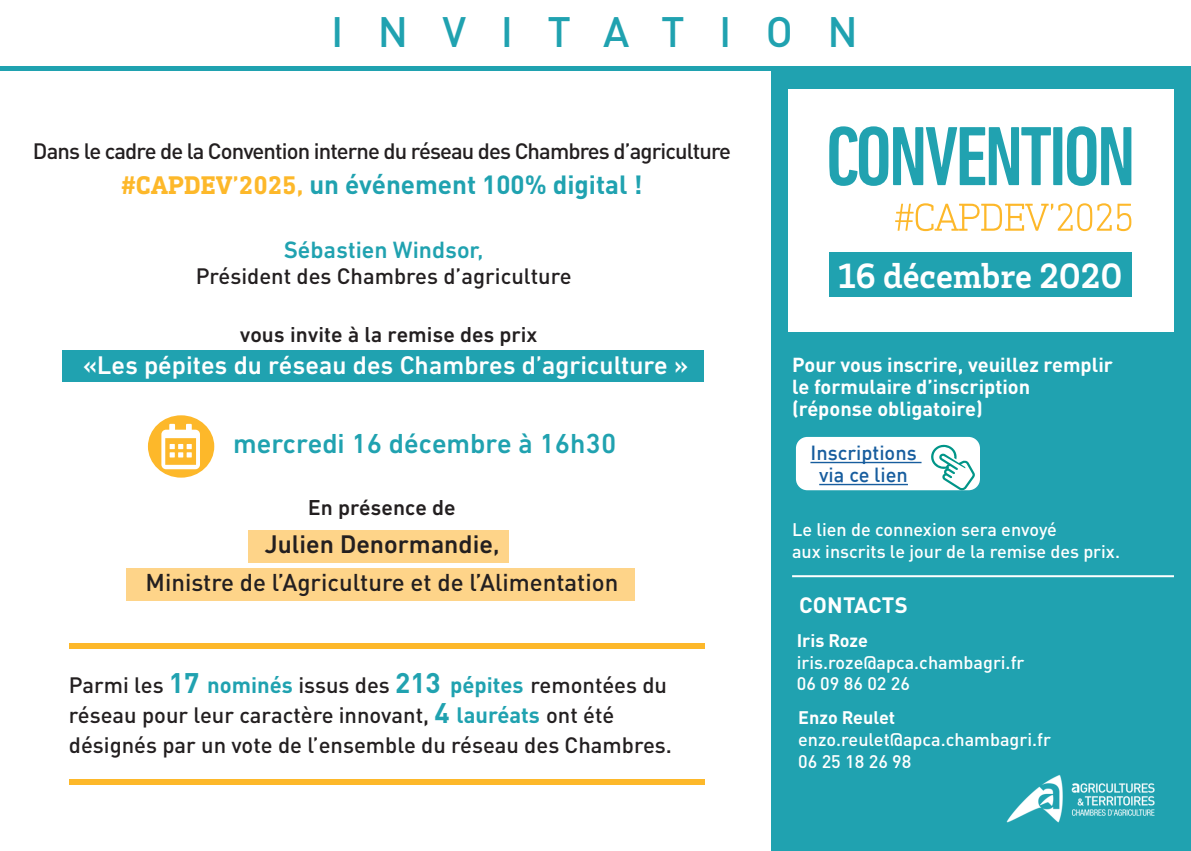
<style>
.page{position:relative;width:1191px;height:851px;background:#fff}
.page>*{position:absolute;margin:0;border:0;box-sizing:border-box;transform-origin:0 0}
.t1{font:500 42px "DIN Pro";letter-spacing:.82em;color:#20a2b0}
.t2{font:700 36px "Brix Slab";color:#fff}
.t3{font:500 28px "DIN Next LT Pro";color:#20a2b0}
.t4{font:500 26px "DIN Next LT Pro";color:#fff}
.t5{font:700 26px "DIN Pro";color:#20a2b0}
.t6{font:500 26px "DIN Next LT Pro";color:#231f20}
.t7{font:500 24px "DIN Pro";color:#231f20}
.t8{font:500 24px "DIN Next LT Pro";color:#20a2b0}
.t9{font:500 22px/30px "DIN Pro";color:#231f20}
.t10{font:500 22px "DIN Pro";letter-spacing:-.04em;color:#231f20}
.t11{font:500 22px "DIN Next LT Pro";color:#231f20}
.t12{font:700 22px "DIN Pro";color:#fff}
.t13{font:700 20px/22px "DIN Pro";color:#fff}
.t14{font:500 20px/22px "DIN";color:#175d9e;text-align:center}
.t15{font:500 18px/21.6px "DIN Pro";color:#fff}
.t16{font:700 18px "DIN Pro";color:#fff}
.s1{font-family:"DIN Next Slab Pro";color:#fdb82a}
.s2{font-weight:700;font-size:28px;color:#20a2b0}
.s3{font-weight:700;color:#20a2b0}
</style>
<div class="page">
<div style="left:249px;top:530px;width:260px;height:33px;background:#fed489"></div>
<div style="left:127px;top:568px;width:508px;height:33px;background:#fed489"></div>
<div style="left:69px;top:642px;width:635px;height:6px;background:#fdb82a"></div>
<div style="left:69px;top:778px;width:635px;height:6px;background:#fdb82a"></div>
<div style="left:0;top:66px;width:1191px;height:5px;background:#20a2b0"></div>
<div style="left:771px;top:71px;width:420px;height:779px;background:#20a2b0"></div>
<img style="left:1006px;top:775px;width:149px;height:48px">
<div style="left:796px;top:437px;width:184px;height:53px;background:#fff;border-radius:11px"></div>
<hr style="left:810px;top:461px;width:111px;height:2px;background:#175d9e">
<hr style="left:819px;top:483px;width:89px;height:2px;background:#175d9e">
<svg style="left:929px;top:444px;width:46px;height:47px"></svg>
<hr style="left:792px;top:575px;width:382px;height:2px;background:#fff">
<div style="left:788px;top:90px;width:386px;height:242px;background:#fff"></div>
<svg style="left:829px;top:126px;width:302px;height:60px"></svg>
<svg style="left:895px;top:203px;width:236px;height:28px"></svg>
<div style="left:148px;top:415px;width:66px;height:62px;background:#fdb82a;border-radius:50%"></div>
<svg style="left:161px;top:429px;width:39px;height:40px"></svg>
<div style="left:169px;top:424px;width:6px;height:7px;background:#fff"></div>
<div style="left:186px;top:424px;width:6px;height:7px;background:#fff"></div>
<div style="left:829px;top:253px;width:302px;height:44px;background:#20a2b0"></div>
<div style="left:62px;top:350px;width:642px;height:31px;background:#20a2b0"></div>
<h1 class="t1" style="left:331px;top:-2px;width:528px">INVITATION</h1>
<p class="t10" style="left:33px;top:133px;width:699px">Dans le cadre de la Convention interne du réseau des Chambres d’agriculture</p>
<p class="t5" style="left:121px;top:163px;width:522px"><span class="s1">#CAPDEV’2025,</span> un événement 100% digital !</p>
<p class="t8" style="left:284px;top:235px;width:201px">Sébastien Windsor,</p>
<p class="t9" style="left:196px;top:259px;width:377px">Président des Chambres d’agriculture</p>
<p class="t11" style="left:240px;top:321px;width:299px">vous invite à la remise des prix</p>
<p class="t4" style="left:83px;top:349px;width:606px">«Les pépites du réseau des Chambres d’agriculture »</p>
<p class="t3" style="left:233px;top:427px;width:385px">mercredi 16 décembre à 16h30</p>
<p class="t11" style="left:308px;top:494px;width:149px">En présence de</p>
<p class="t6" style="left:264px;top:529px;width:236px">Julien Denormandie,</p>
<p class="t7" style="left:146px;top:562px;width:474px">Ministre de l’Agriculture et de l’Alimentation</p>
<p class="t9" style="left:69px;top:667px;width:604px">Parmi les <span class="s2">17</span> <span class="s3">nominés</span> issus des <span class="s2">213</span> <span class="s3">pépites</span> remontées du réseau pour leur caractère innovant, <span class="s2">4</span> <span class="s3">lauréats</span> ont été désignés par un vote de l’ensemble du réseau des Chambres.</p>
<h2 class="t2" style="left:838px;top:252px;width:286px">16 décembre 2020</h2>
<p class="t13" style="left:792px;top:351px;width:322px">Pour vous inscrire, veuillez remplir le formulaire d’inscription (réponse obligatoire)</p>
<p class="t14" style="left:810px;top:441px;width:108px">Inscriptions via ce lien</p>
<p class="t15" style="left:792px;top:516px;width:329px">Le lien de connexion sera envoyé<br>aux inscrits le jour de la remise des prix.</p>
<p class="t12" style="left:799px;top:586px;width:110px">CONTACTS</p>
<p class="t16" style="left:796px;top:625px;width:73px">Iris Roze</p>
<p class="t15" style="left:796px;top:649px;width:229px">iris.roze@apca.chambagri.fr<br>06 09 86 02 26</p>
<p class="t16" style="left:798px;top:702px;width:99px">Enzo Reulet</p>
<p class="t15" style="left:798px;top:726px;width:254px">enzo.reulet@apca.chambagri.fr<br>06 25 18 26 98</p>
</div>
